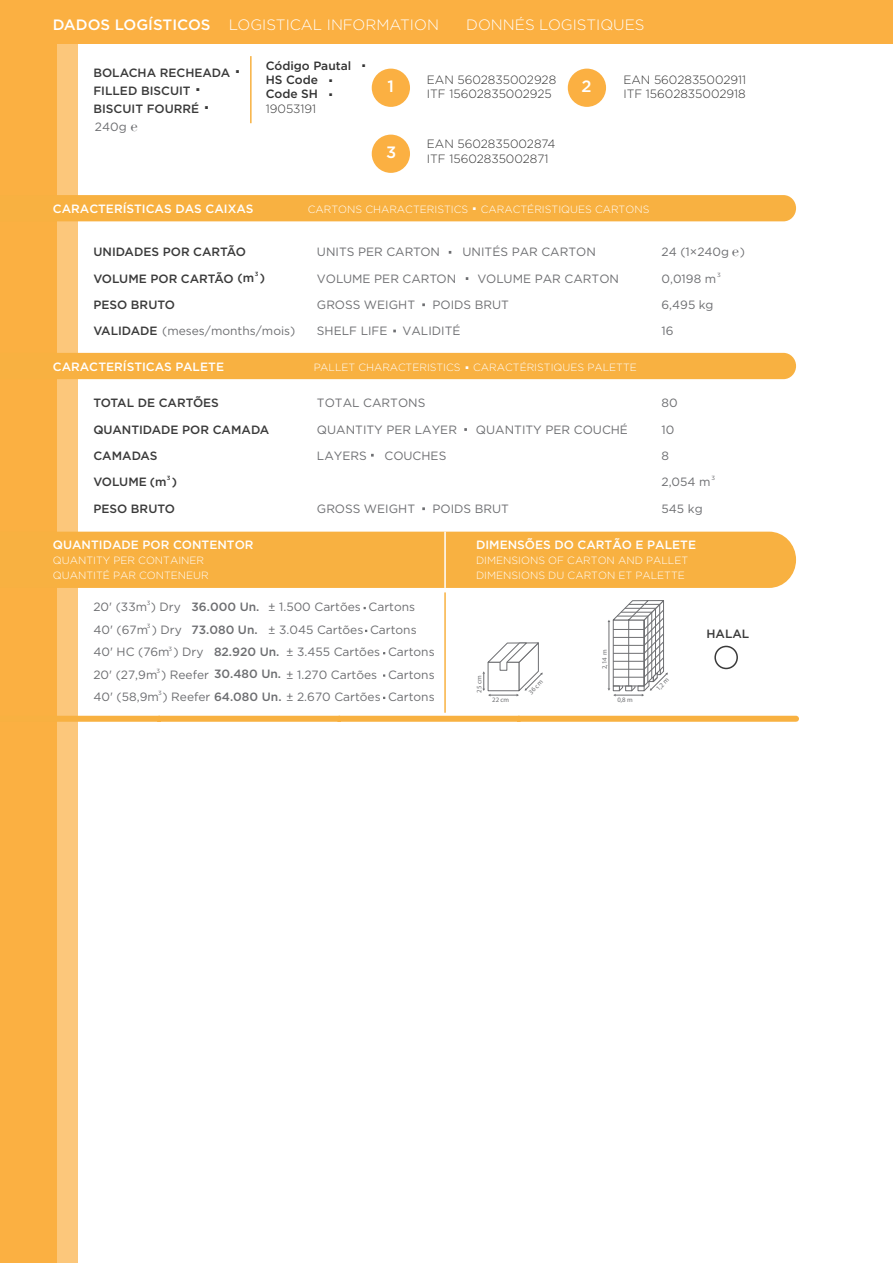
<style>
.page{position:relative;width:893px;height:1263px;background:#fff}
.page>*{position:absolute;margin:0;border:0;box-sizing:border-box;transform-origin:0 0}
.t1{font:500 19.5px "Gotham";color:#333}
.t2{font:500 19.5px "Gotham";color:#fff}
.t3{font:500 16.35px "Gotham";color:#fff}
.t4{font:300 15px "Gotham";color:#fff}
.t5{font:12px/26.2px "Gotham";color:#6d6e71}
.t6{font:500 12px/26.2px "Gotham";color:#3a3a3a}
.t7{font:300 12px/14.4px "Gotham";color:#333}
.t8{font:500 12px "Gotham";color:#fff}
.t9{font:500 12px/14.4px "Gotham";color:#333}
.t10{font:300 10.5px/15px "Gotham";color:#fff}
.t11{font:6.75px "Myriad Pro";color:#6d6e71}
.t12{font:6px "Gotham";color:#6d6e71}
.t13{font:500 6px "Gotham";color:#3a3a3a}
.s1{font-weight:500}
.s2{font-family:"Didot";font-size:15px}
.s3{font-weight:500;color:#3a3a3a}
</style>
<div class="page">
<svg style="left:0;top:44px;width:78px;height:1219px;fill:#fbb042"></svg>
<div style="left:0;top:0;width:893px;height:44px;background:#fbb042"></div>
<div style="left:568px;top:69px;width:38px;height:38px;background:#fbb042;border-radius:50%"></div>
<div style="left:372px;top:69px;width:38px;height:38px;background:#fbb042;border-radius:50%"></div>
<div style="left:372px;top:135px;width:38px;height:38px;background:#fbb042;border-radius:50%"></div>
<div style="left:0;top:353px;width:796px;height:26px;background:#f8b141"></div>
<div style="left:0;top:532px;width:796px;height:56px;background:#f8b141"></div>
<div style="left:519px;top:716px;width:277px;height:6px;background:#f8b141"></div>
<div style="left:339px;top:716px;width:180px;height:6px;background:#f8b141"></div>
<div style="left:159px;top:716px;width:180px;height:6px;background:#f8b141"></div>
<div style="left:0;top:716px;width:159px;height:6px;background:#f8b141"></div>
<hr style="left:444px;top:532px;width:2px;height:56px;background:#fff">
<hr style="left:444px;top:592px;width:2px;height:121px;background:#f8b141">
<hr style="left:250px;top:56px;width:2px;height:67px;background:#f8b141">
<div style="left:714px;top:646px;width:24px;height:23px;border:2px solid #3a3a3a;border-radius:50%"></div>
<svg style="left:608px;top:600px;width:60px;height:96px"></svg>
<svg style="left:482px;top:642px;width:61px;height:54px"></svg>
<div style="left:0;top:195px;width:796px;height:26px;background:#f8b141"></div>
<p class="t4" style="left:53px;top:15px;width:593px"><span class="s1">DADOS LOGÍSTICOS</span> LOGISTICAL INFORMATION DONNÉS LOGISTIQUES</p>
<p class="t6" style="left:93px;top:64px;width:148px;line-height:18px">BOLACHA RECHEADA <sup>.<br></sup>FILLED BISCUIT <sup>.<br></sup>BISCUIT FOURRÉ <sup>.</sup></p>
<p class="t5" style="left:95px;top:113px;width:44px">240g <span class="s2">e</span></p>
<p class="t9" style="left:266px;top:58px;width:87px">Código Pautal<br>HS Code<br>Code SH</p>
<p class="t7" style="left:266px;top:101px;width:52px">19053191</p>
<h1 class="t1" style="left:328px;top:63px;width:7px">.</h1>
<h1 class="t1" style="left:328px;top:76px;width:7px">.</h1>
<h1 class="t1" style="left:361px;top:48px;width:7px">.</h1>
<h2 class="t3" style="left:388px;top:76px;width:8px">1</h2>
<p class="t7" style="left:427px;top:72px;width:131px">EAN 5602835002928<br>ITF 15602835002925</p>
<p class="t7" style="left:623px;top:72px;width:124px">EAN 5602835002911<br>ITF 15602835002918</p>
<h2 class="t3" style="left:581px;top:76px;width:12px">2</h2>
<h2 class="t3" style="left:386px;top:142px;width:12px">3</h2>
<p class="t7" style="left:427px;top:136px;width:130px">EAN 5602835002874<br>ITF 15602835002871</p>
<p class="t8" style="left:53px;top:201px;width:202px">CARACTERÍSTICAS DAS CAIXAS</p>
<p class="t10" style="left:308px;top:201px;width:343px">CARTONS CHARACTERISTICS CARACTÉRISTIQUES CARTONS</p>
<h1 class="t2" style="left:472px;top:190px;width:7px">.</h1>
<p class="t6" style="left:93px;top:239px;width:173px">UNIDADES POR CARTÃO<br>VOLUME POR CARTÃO (m )</p>
<p class="t5" style="left:317px;top:239px;width:125px">UNITS PER CARTON</p>
<p class="t5" style="left:462px;top:239px;width:135px">UNITÉS PAR CARTON</p>
<p class="t5" style="left:317px;top:265px;width:141px">VOLUME PER CARTON</p>
<p class="t5" style="left:477px;top:265px;width:143px">VOLUME PAR CARTON</p>
<p class="t5" style="left:317px;top:291px;width:100px">GROSS WEIGHT</p>
<p class="t5" style="left:661px;top:239px;width:85px">24 (1×240g )<span class="s2">e</span></p>
<p class="t12" style="left:717px;top:271px;width:5px">3</p>
<p class="t13" style="left:255px;top:270px;width:5px">3</p>
<p class="t5" style="left:661px;top:265px;width:56px">0,0198 m</p>
<p class="t6" style="left:93px;top:291px;width:83px">PESO BRUTO</p>
<p class="t5" style="left:661px;top:291px;width:54px">6,495 kg</p>
<p class="t5" style="left:93px;top:317px;width:203px"><span class="s3">VALIDADE</span> (meses/months/mois)</p>
<p class="t5" style="left:661px;top:318px;width:14px">16</p>
<p class="t5" style="left:317px;top:291px;width:194px;text-indent:116px">POIDS BRUT<br>SHELF LIFE VALIDITÉ</p>
<p class="t8" style="left:53px;top:359px;width:173px">CARACTERÍSTICAS PALETE</p>
<p class="t10" style="left:314px;top:359px;width:324px">PALLET CHARACTERISTICS CARACTÉRISTIQUES PALETTE</p>
<h1 class="t2" style="left:464px;top:349px;width:7px">.</h1>
<p class="t6" style="left:93px;top:390px;width:177px">TOTAL DE CARTÕES<br>QUANTIDADE POR CAMADA<br>CAMADAS<br>VOLUME (m )<br>PESO BRUTO</p>
<p class="t8" style="left:53px;top:537px;width:202px">QUANTIDADE POR CONTENTOR</p>
<p class="t10" style="left:53px;top:553px;width:157px">QUANTITY PER CONTAINER<br>QUANTITÉ PAR CONTENEUR</p>
<p class="t13" style="left:167px;top:474px;width:5px">3</p>
<p class="t5" style="left:317px;top:390px;width:110px">TOTAL CARTONS</p>
<p class="t5" style="left:317px;top:416px;width:142px">QUANTITY PER LAYER</p>
<p class="t5" style="left:476px;top:416px;width:154px">QUANTITY PER COUCHÉ</p>
<p class="t5" style="left:317px;top:442px;width:51px">LAYERS</p>
<p class="t5" style="left:384px;top:442px;width:63px">COUCHES</p>
<p class="t5" style="left:317px;top:495px;width:100px">GROSS WEIGHT</p>
<p class="t5" style="left:432px;top:495px;width:78px">POIDS BRUT</p>
<p class="t5" style="left:661px;top:390px;width:18px">80<br>10<br>8</p>
<p class="t5" style="left:661px;top:469px;width:51px">2,054 m</p>
<p class="t12" style="left:711px;top:474px;width:5px">3</p>
<p class="t5" style="left:661px;top:495px;width:43px">545 kg</p>
<p class="t8" style="left:476px;top:537px;width:221px">DIMENSÕES DO CARTÃO E PALETE</p>
<p class="t10" style="left:476px;top:553px;width:214px">DIMENSIONS OF CARTON AND PALLET<br>DIMENSIONS DU CARTON ET PALETTE</p>
<p class="t12" style="left:147px;top:599px;width:5px">3</p>
<p class="t5" style="left:369px;top:593px;width:48px">Cartons</p>
<p class="t5" style="left:93px;top:616px;width:271px">40' (67m ) Dry <span class="s1">73.080 Un.</span> ± 3.045 Cartões</p>
<p class="t5" style="left:93px;top:593px;width:269px">20' (33m ) Dry <span class="s1">36.000 Un.</span> ± 1.500 Cartões</p>
<p class="t12" style="left:147px;top:622px;width:5px">3</p>
<p class="t5" style="left:93px;top:618px;width:325px;line-height:22.4px;text-indent:277px">Cartons<br>40' HC (76m ) Dry <span class="s1">82.920 Un.</span> ± 3.455 Cartões</p>
<p class="t12" style="left:169px;top:644px;width:5px">3</p>
<p class="t5" style="left:93px;top:640px;width:343px;line-height:22.4px;text-align:justify;text-indent:295px">Cartons 20' (27,9m ) Reefer <span class="s1">30.480 Un.</span> ± 1.270 Cartões Cartons 40' (58,9m ) Reefer <span class="s1">64.080 Un.</span> ± 2.670 Cartões Cartons</p>
<p class="t12" style="left:157px;top:667px;width:5px">3</p>
<p class="t12" style="left:158px;top:689px;width:5px">3</p>
<p class="t11" style="left:475px;top:693px;width:19px;rotate:-90deg">25 cm</p>
<p class="t11" style="left:492px;top:695px;width:19px">22 cm</p>
<p class="t11" style="left:527px;top:690px;width:19px;rotate:-45deg">36 cm</p>
<p class="t11" style="left:600px;top:669px;width:22px;rotate:-90deg">2,14 m</p>
<p class="t11" style="left:617px;top:695px;width:17px">0,8 m</p>
<p class="t11" style="left:654px;top:687px;width:17px;rotate:-45deg">1,2 m</p>
<p class="t6" style="left:706px;top:620px;width:44px">HALAL</p>
</div>
